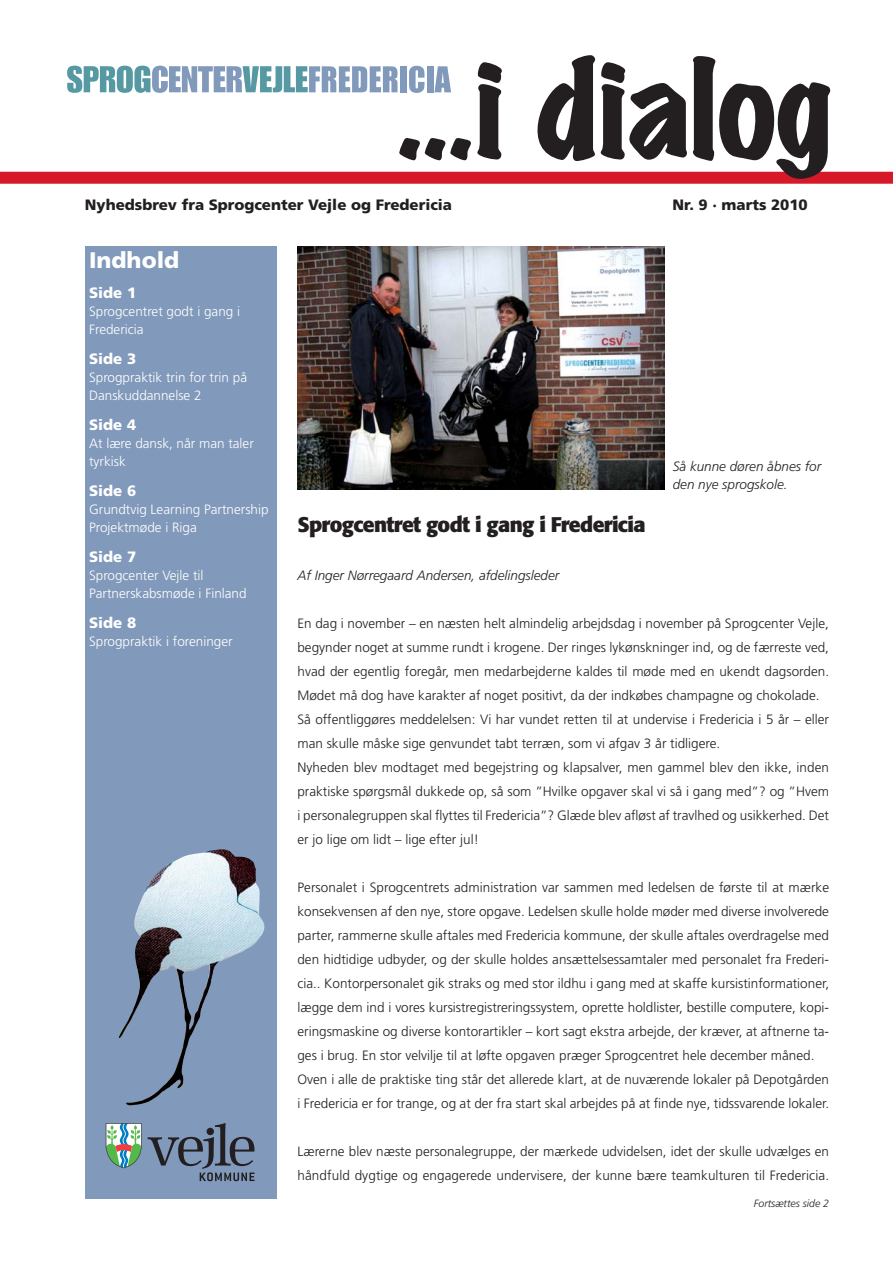
<style>
.page{position:relative;width:893px;height:1263px;background:#fff}
.page>*{position:absolute;margin:0;border:0;box-sizing:border-box;transform-origin:0 0}
.t1{font:900 22.5px "Frutiger";color:#fff}
.t2{font:700 21px "Formata";letter-spacing:-.03em;color:#231f20}
.t3{font:900 15px "Frutiger";color:#231f20}
.t4{font:900 15px "Frutiger";color:#fff}
.t5{font:300 13.5px/24px "Frutiger";color:#231f20}
.t6{font:300 13.5px/18px "Frutiger";color:#fff}
.t7{font:italic 300 13.5px/18px "Frutiger";color:#231f20}
.t8{font:italic 300 10.5px "Frutiger";color:#231f20}
</style>
<div class="page">
<div style="left:0;top:172px;width:892px;height:12px;background:#d71829"></div>
<svg style="left:399px;top:138px;width:72px;height:23px"></svg>
<svg style="left:477px;top:62px;width:25px;height:98px"></svg>
<svg style="left:537px;top:55px;width:150px;height:106px"></svg>
<svg style="left:693px;top:56px;width:137px;height:123px"></svg>
<div style="left:85px;top:247px;width:191px;height:952px;background:#8199ba"></div>
<img style="left:119px;top:849px;width:146px;height:256px">
<svg style="left:148px;top:1123px;width:107px;height:58px"></svg>
<svg style="left:106px;top:1123px;width:36px;height:45px;background:#93b7a5"></svg>
<img style="left:297px;top:247px;width:368px;height:242px">
<svg style="left:67px;top:66px;width:330px;height:27px"></svg>
<div style="left:400px;top:66px;width:7px;height:26px;background:#8199ba"></div>
<svg style="left:409px;top:66px;width:15px;height:27px"></svg>
<div style="left:427px;top:66px;width:6px;height:26px;background:#8199ba"></div>
<svg style="left:434px;top:66px;width:17px;height:26px"></svg>
<p class="t3" style="left:85px;top:199px;width:369px">Nyhedsbrev fra Sprogcenter Vejle og Fredericia</p>
<p class="t3" style="left:672px;top:199px;width:137px">Nr. 9 · marts 2010</p>
<h1 class="t1" style="left:89px;top:251px;width:92px">Indhold</h1>
<p class="t4" style="left:89px;top:287px;width:49px">Side 1</p>
<p class="t6" style="left:89px;top:303px;width:153px">Sprogcentret godt i gang i<br>Fredericia</p>
<p class="t4" style="left:89px;top:353px;width:49px">Side 3</p>
<p class="t6" style="left:89px;top:369px;width:159px">Sprogpraktik trin for trin på<br>Danskuddannelse 2</p>
<p class="t4" style="left:89px;top:419px;width:49px">Side 4</p>
<p class="t6" style="left:89px;top:435px;width:166px">At lære dansk, når man taler tyrkisk</p>
<p class="t4" style="left:89px;top:485px;width:49px">Side 6</p>
<p class="t6" style="left:89px;top:501px;width:181px">Grundtvig Learning Partnership<br>Projektmøde i Riga</p>
<p class="t4" style="left:89px;top:551px;width:49px">Side 7</p>
<p class="t6" style="left:89px;top:567px;width:159px">Sprogcenter Vejle til<br>Partnerskabsmøde i Finland</p>
<p class="t4" style="left:89px;top:617px;width:49px">Side 8</p>
<p class="t6" style="left:89px;top:633px;width:145px">Sprogpraktik i foreninger</p>
<p class="t7" style="left:673px;top:459px;width:150px">Så kunne døren åbnes for den nye sprogskole.</p>
<h2 class="t2" style="left:297px;top:515px;width:350px">Sprogcentret godt i gang i Fredericia</h2>
<p class="t7" style="left:297px;top:567px;width:263px">Af Inger Nørregaard Andersen, afdelingsleder</p>
<p class="t5" style="left:297px;top:612px;width:533px">En dag i november – en næsten helt almindelig arbejdsdag i november på Sprogcenter Vejle, begynder noget at summe rundt i krogene. Der ringes lykønskninger ind, og de færreste ved, hvad der egentlig foregår, men medarbejderne kaldes til møde med en ukendt dagsorden.<br>Mødet må dog have karakter af noget positivt, da der indkøbes champagne og chokolade.<br>Så offentliggøres meddelelsen: Vi har vundet retten til at undervise i Fredericia i 5 år – eller man skulle måske sige genvundet tabt terræn, som vi afgav 3 år tidligere.<br>Nyheden blev modtaget med begejstring og klapsalver, men gammel blev den ikke, inden praktiske spørgsmål dukkede op, så som ”Hvilke opgaver skal vi så i gang med”? og ”Hvem i personalegruppen skal flyttes til Fredericia”? Glæde blev afløst af travlhed og usikkerhed. Det er jo lige om lidt – lige efter jul!</p>
<p class="t5" style="left:297px;top:876px;width:533px">Personalet i Sprogcentrets administration var sammen med ledelsen de første til at mærke konsekvensen af den nye, store opgave. Ledelsen skulle holde møder med diverse involverede parter, rammerne skulle aftales med Fredericia kommune, der skulle aftales overdragelse med den hidtidige udbyder, og der skulle holdes ansættelsessamtaler med personalet fra Frederi&shy;cia.. Kontorpersonalet gik straks og med stor ildhu i gang med at skaffe kursistinformationer, lægge dem ind i vores kursistregistreringssystem, oprette holdlister, bestille computere, kopi&shy;eringsmaskine og diverse kontorartikler – kort sagt ekstra arbejde, der kræver, at aftnerne ta&shy;ges i brug. En stor velvilje til at løfte opgaven præger Sprogcentret hele december måned.<br>Oven i alle de praktiske ting står det allerede klart, at de nuværende lokaler på Depotgården i Fredericia er for trange, og at der fra start skal arbejdes på at finde nye, tidssvarende lokaler.</p>
<p class="t5" style="left:297px;top:1140px;width:533px">Lærerne blev næste personalegruppe, der mærkede udvidelsen, idet der skulle udvælges en håndfuld dygtige og engagerede undervisere, der kunne bære teamkulturen til Fredericia.</p>
<p class="t8" style="left:754px;top:1199px;width:77px">Fortsættes side 2</p>
</div>
